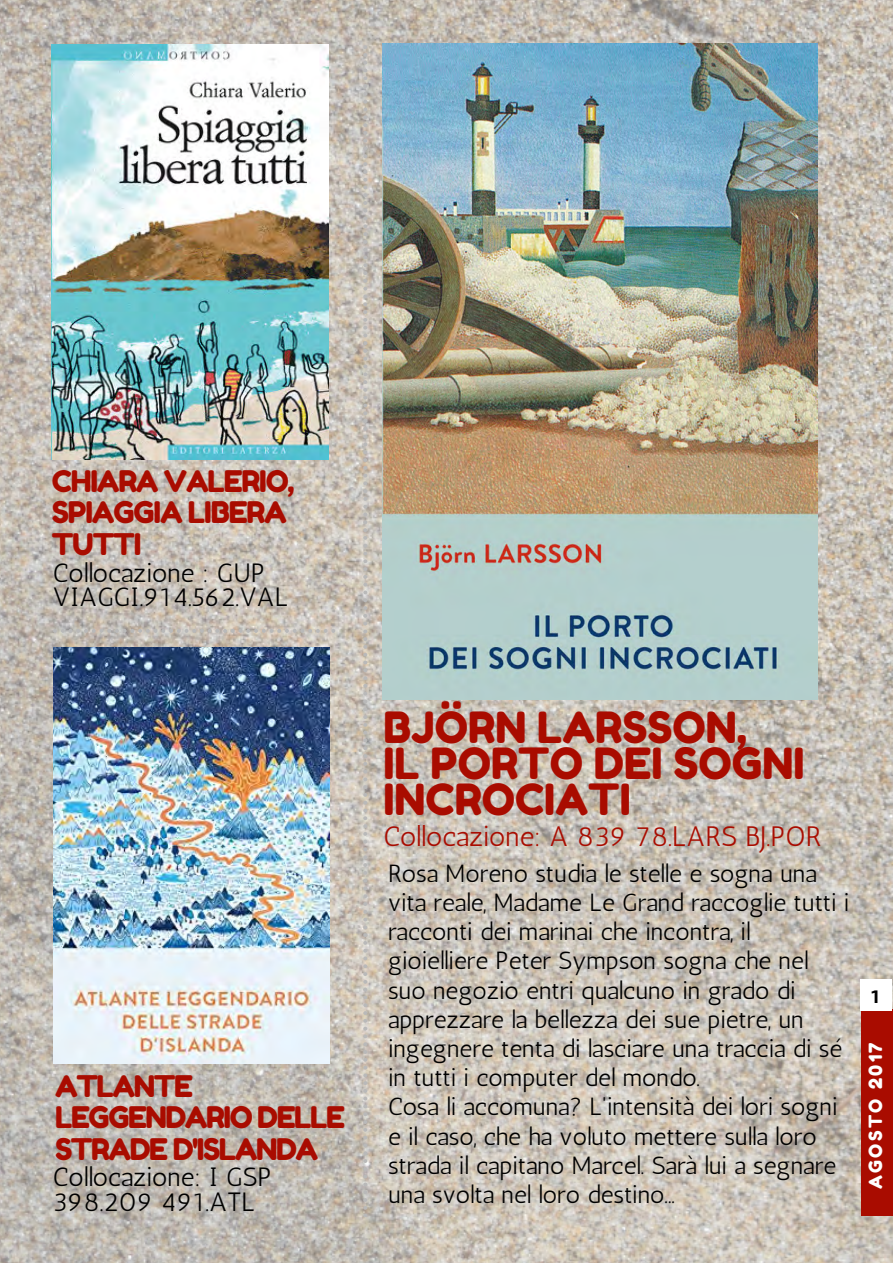
<style>
.page{position:relative;width:893px;height:1263px;background:#fff}
.page>*{position:absolute;margin:0;border:0;box-sizing:border-box;transform-origin:0 0}
.t1{font:42.9px/36px "Fredoka One";color:#a90c00}
.t2{font:29.7px/31.5px "Fredoka One";letter-spacing:-.05em;color:#a90c00}
.t3{font:28.05px "Antic";color:#a90c00}
.t4{font:26.4px/23.5px "Antic";color:#000}
.t5{font:24.75px/29.2px "Antic";color:#000}
.t6{font:18.15px "Fredoka One";letter-spacing:.13em;color:#fff}
.t7{font:700 18.15px "Exo 2";color:#000}
</style>
<div class="page">
<img style="left:0;top:0;width:892px;height:1262px">
<img style="left:382px;top:44px;width:435px;height:655px">
<svg style="left:53px;top:629px;width:282px;height:4px"></svg>
<img style="left:52px;top:44px;width:276px;height:415px">
<img style="left:53px;top:647px;width:276px;height:416px">
<svg style="left:363px;top:45px;width:4px;height:1171px;background:#c3bfb9"></svg>
<div style="left:861px;top:1009px;width:31px;height:207px;background:#a90c00"></div>
<div style="left:860px;top:979px;width:31px;height:32px;background:#fff"></div>
<p class="t2" style="left:52px;top:465px;width:244px">CHIARA VALERIO,<br>SPIAGGIA LIBERA<br>TUTTI</p>
<p class="t4" style="left:53px;top:561px;width:237px">Collocazione : GUP<br>VIAGGI.914.562.VAL</p>
<p class="t2" style="left:55px;top:1070px;width:291px">ATLANTE<br>LEGGENDARIO DELLE<br>STRADE D'ISLANDA</p>
<p class="t4" style="left:53px;top:1163px;width:220px;line-height:25.8px">Collocazione: I GSP<br>398.209 491.ATL</p>
<h1 class="t1" style="left:383px;top:710px;width:422px">BJÖRN LARSSON,<br>IL PORTO DEI SOGNI<br>INCROCIATI</h1>
<p class="t3" style="left:383px;top:819px;width:439px">Collocazione: A 839 78.LARS BJ.POR</p>
<p class="t5" style="left:388px;top:858px;width:463px">Rosa Moreno studia le stelle e sogna una vita reale, Madame Le Grand raccoglie tutti i racconti dei marinai che incontra, il gioielliere Peter Sympson sogna che nel suo negozio entri qualcuno in grado di apprezzare la bellezza dei sue pietre, un ingegnere tenta di lasciare una traccia di sé in tutti i computer del mondo.<br>Cosa li accomuna? L'intensità dei lori sogni e il caso, che ha voluto mettere sulla loro strada il capitano Marcel. Sarà lui a segnare una svolta nel loro destino...</p>
<p class="t7" style="left:871px;top:984px;width:9px">1</p>
<p class="t6" style="left:864px;top:1189px;width:148px;rotate:-90deg">AGOSTO 2017</p>
</div>
